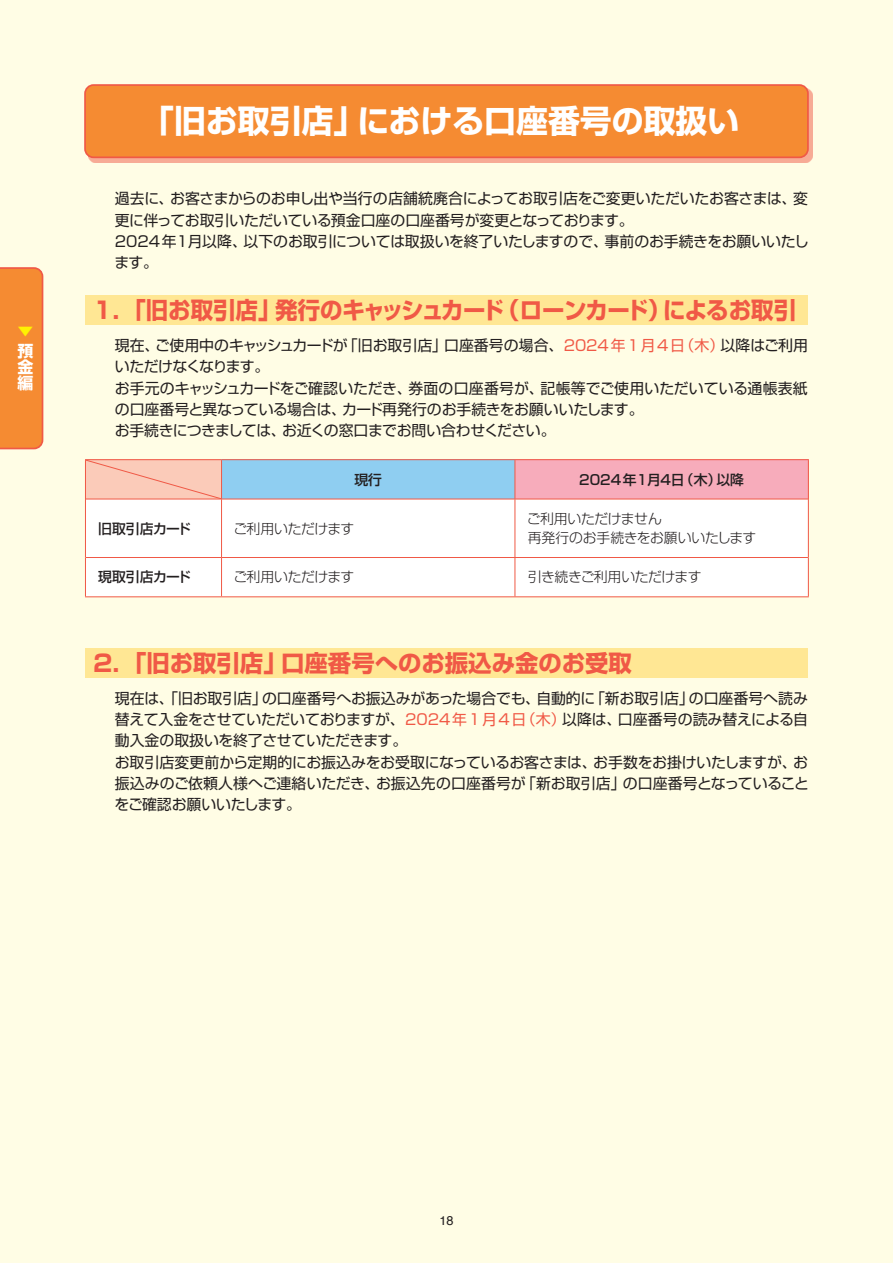
<style>
.page{position:relative;width:893px;height:1263px;background:#fffde5}
.page>*{position:absolute;margin:0;border:0;box-sizing:border-box;transform-origin:0 0}
.t1{font:700 31.95px "Shin Go Pr 6 N";color:#fff}
.t2{font:700 23.4px "Shin Go Pr 6 N";letter-spacing:-.025em;color:#f05946}
.t3{font:700 23.4px "Shin Go Pr 6 N";color:#f05946}
.t4{font:700 15.9px/15.9px "Shin Go Pr 6 N";color:#fff;text-align:justify}
.t5{font:700 15.9px "Shin Go Pr 6 N";color:#fff101}
.t6{font:14.85px/21.3px "Shin Go Pr 6 N";letter-spacing:-.01em;color:#231f20}
.t7{font:300 13.8px/19.2px "Shin Go Pr 6 N";letter-spacing:-.03em;color:#231f20}
.t8{font:500 13.8px "Shin Go Pr 6 N";color:#231f20}
.t9{font:500 13.8px "Shin Go Pr 6 N";letter-spacing:-.02em;color:#231f20}
.t10{font:12.75px "Helvetica";color:#231f20}
.s1{color:#f05946}
</style>
<div class="page">
<div style="left:88px;top:88px;width:725px;height:74px;background:#f05946;opacity:.5"></div>
<div style="left:85px;top:85px;width:723px;height:72px;background:#f58b32;border-radius:9px"></div>
<div style="left:84px;top:84px;width:725px;height:74px;border:2px solid #f05946;border-radius:9px"></div>
<div style="left:85px;top:296px;width:723px;height:29px;background:#ffe794"></div>
<div style="left:85px;top:648px;width:723px;height:30px;background:#ffe794"></div>
<div style="left:222px;top:460px;width:293px;height:39px;background:#8fcef1"></div>
<div style="left:515px;top:460px;width:293px;height:39px;background:#f7acbb"></div>
<div style="left:86px;top:500px;width:722px;height:96px;background:#fff"></div>
<hr style="left:85px;top:459px;width:137px;height:1px;background:#f05946">
<hr style="left:85px;top:460px;width:1px;height:39px;background:#f05946">
<hr style="left:222px;top:459px;width:293px;height:1px;background:#f05946">
<hr style="left:515px;top:459px;width:294px;height:1px;background:#f05946">
<hr style="left:808px;top:460px;width:1px;height:39px;background:#f05946">
<hr style="left:85px;top:499px;width:1px;height:58px;background:#f05946">
<hr style="left:808px;top:499px;width:1px;height:58px;background:#f05946">
<hr style="left:85px;top:557px;width:1px;height:39px;background:#f05946">
<hr style="left:808px;top:557px;width:1px;height:39px;background:#f05946">
<hr style="left:85px;top:596px;width:137px;height:1px;background:#f05946">
<hr style="left:222px;top:596px;width:293px;height:1px;background:#f05946">
<hr style="left:515px;top:596px;width:294px;height:1px;background:#f05946">
<hr style="left:221px;top:460px;width:1px;height:39px;background:#f05946">
<hr style="left:515px;top:460px;width:1px;height:39px;background:#f05946">
<hr style="left:86px;top:499px;width:136px;height:1px;background:#f05946">
<hr style="left:222px;top:499px;width:293px;height:1px;background:#f05946">
<hr style="left:221px;top:499px;width:1px;height:58px;background:#f05946">
<hr style="left:515px;top:499px;width:293px;height:1px;background:#f05946">
<hr style="left:515px;top:499px;width:1px;height:58px;background:#f05946">
<hr style="left:86px;top:557px;width:136px;height:1px;background:#f05946">
<hr style="left:222px;top:557px;width:293px;height:1px;background:#f05946">
<hr style="left:221px;top:558px;width:1px;height:38px;background:#f05946">
<hr style="left:515px;top:557px;width:293px;height:1px;background:#f05946">
<hr style="left:515px;top:558px;width:1px;height:38px;background:#f05946">
<svg style="left:86px;top:460px;width:135px;height:39px;background:#fac6b3"></svg>
<div style="left:0;top:267px;width:43px;height:182px;background:#f58b32"></div>
<p class="t5" style="left:18px;top:319px;width:17px">▼</p>
<p class="t4" style="left:18px;top:343px;width:17px">預金編</p>
<h1 class="t1" style="left:142px;top:96px;width:599px">「旧お取引店」における口座番号の取扱い</h1>
<p class="t6" style="left:114px;top:187px;width:696px">過去に、お客さまからのお申し出や当行の店舗統廃合によってお取引店をご変更いただいたお客さまは、変更に伴ってお取引いただいている預金口座の口座番号が変更となっております。<br>2024年１月以降、以下のお取引については取扱いを終了いたしますので、事前のお手続きをお願いいたします。</p>
<h2 class="t2" style="left:91px;top:292px;width:706px">１．「旧お取引店」発行のキャッシュカード（ローンカード）によるお取引</h2>
<p class="t6" style="left:115px;top:334px;width:695px">現在、ご使用中のキャッシュカードが「旧お取引店」口座番号の場合、<span class="s1">2024年1月4日（木）</span>以降はご利用いただけなくなります。<br>お手元のキャッシュカードをご確認いただき、券面の口座番号が、記帳等でご使用いただいている通帳表紙の口座番号と異なっている場合は、カード再発行のお手続きをお願いいたします。<br>お手続きにつきましては、お近くの窓口までお問い合わせください。</p>
<p class="t8" style="left:354px;top:468px;width:29px">現行</p>
<p class="t8" style="left:579px;top:468px;width:166px">2024年１月４日（木）以降</p>
<p class="t9" style="left:98px;top:517px;width:94px">旧取引店カード</p>
<p class="t7" style="left:234px;top:517px;width:122px">ご利用いただけます</p>
<p class="t7" style="left:527px;top:508px;width:231px">ご利用いただけません<br>再発行のお手続きをお願いいたします</p>
<p class="t9" style="left:98px;top:566px;width:94px">現取引店カード</p>
<p class="t7" style="left:234px;top:566px;width:122px">ご利用いただけます</p>
<p class="t7" style="left:528px;top:566px;width:175px">引き続きご利用いただけます</p>
<h2 class="t3" style="left:91px;top:645px;width:542px">２．「旧お取引店」口座番号へのお振込み金のお受取</h2>
<p class="t6" style="left:114px;top:686px;width:696px">現在は、「旧お取引店」の口座番号へお振込みがあった場合でも、自動的に「新お取引店」の口座番号へ読み替えて入金をさせていただいておりますが、<span class="s1">2024年1月4日（木）</span>以降は、口座番号の読み替えによる自動入金の取扱いを終了させていただきます。<br>お取引店変更前から定期的にお振込みをお受取になっているお客さまは、お手数をお掛けいたしますが、お振込みのご依頼人様へご連絡いただき、お振込先の口座番号が「新お取引店」の口座番号となっていることをご確認お願いいたします。</p>
<p class="t10" style="left:439px;top:1211px;width:16px">18</p>
</div>
